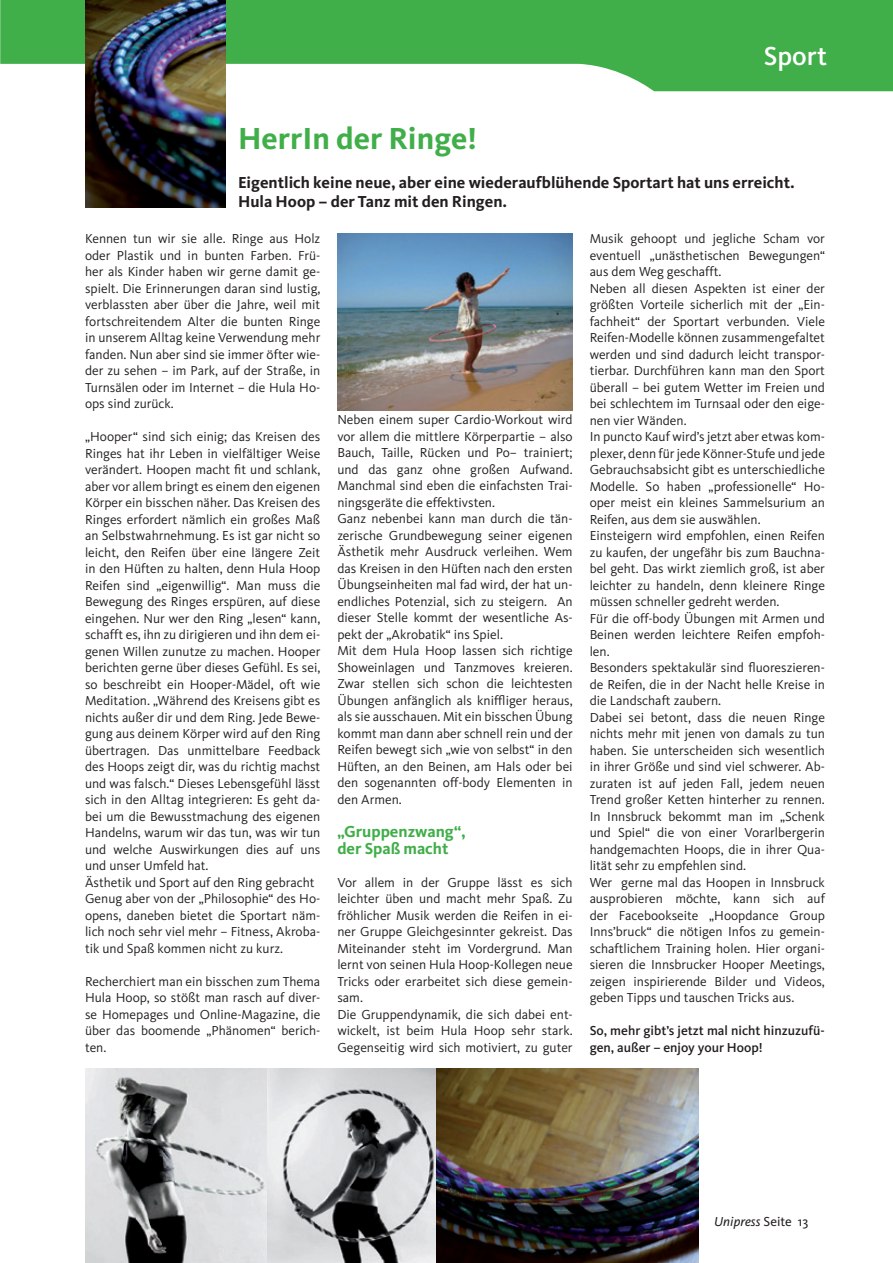
<style>
.page{position:relative;width:893px;height:1263px;background:#fff}
.page>*{position:absolute;margin:0;border:0;box-sizing:border-box;transform-origin:0 0}
.t1{font:700 31.5px "Kievit";color:#40ae49}
.t2{font:500 27px "Kievit";color:#fff}
.t3{font:700 16.5px/19.5px "Kievit";color:#231f20}
.t4{font:700 16.5px/16.5px "Kievit";color:#40ae49}
.t5{font:13.5px/16.5px "Kievit";color:#231f20}
.t6{font:500 13.5px/16.5px "Kievit";color:#231f20}
.t7{font:italic 13.5px "Kievit";color:#231f20}
.s1{font-style:normal}
</style>
<div class="page">
<svg style="left:0;top:0;width:893px;height:91px;fill:#40ae49"></svg>
<img style="left:85px;top:1068px;width:351px;height:195px">
<img style="left:436px;top:1068px;width:263px;height:195px">
<img style="left:85px;top:0;width:140px;height:207px">
<img style="left:337px;top:234px;width:236px;height:176px">
<h2 class="t2" style="left:764px;top:40px;width:65px">Sport</h2>
<h1 class="t1" style="left:238px;top:119px;width:240px">HerrIn der Ringe!</h1>
<p class="t3" style="left:238px;top:172px;width:558px">Eigentlich keine neue, aber eine wiederaufblühende Sportart hat uns erreicht.<br>Hula Hoop – der Tanz mit den Ringen.</p>
<p class="t5" style="left:85px;top:230px;width:237px;text-align:justify">Kennen tun wir sie alle. Ringe aus Holz oder Plastik und in bunten Farben. Frü&shy;her als Kinder haben wir gerne damit ge&shy;spielt. Die Erinnerungen daran sind lustig, verblassten aber über die Jahre, weil mit fortschreitendem Alter die bunten Ringe in unserem Alltag keine Verwendung mehr fanden. Nun aber sind sie immer öfter wie&shy;der zu sehen – im Park, auf der Straße, in Turnsälen oder im Internet – die Hula Ho&shy;ops sind zurück.</p>
<p class="t5" style="left:85px;top:428px;width:237px">„Hooper“ sind sich einig; das Kreisen des Ringes hat ihr Leben in vielfältiger Weise verändert. Hoopen macht fit und schlank, aber vor allem bringt es einem den eigenen Körper ein bisschen näher. Das Kreisen des Ringes erfordert nämlich ein großes Maß an Selbstwahrnehmung. Es ist gar nicht so leicht, den Reifen über eine längere Zeit in den Hüften zu halten, denn Hula Hoop Reifen sind „eigenwillig“. Man muss die Bewegung des Ringes erspüren, auf diese eingehen. Nur wer den Ring „lesen“ kann, schafft es, ihn zu dirigieren und ihn dem ei&shy;genen Willen zunutze zu machen. Hooper berichten gerne über dieses Gefühl. Es sei, so beschreibt ein Hooper-Mädel, oft wie Meditation. „Während des Kreisens gibt es nichts außer dir und dem Ring. Jede Bewe&shy;gung aus deinem Körper wird auf den Ring übertragen. Das unmittelbare Feedback des Hoops zeigt dir, was du richtig machst und was falsch.“ Dieses Lebensgefühl lässt sich in den Alltag integrieren: Es geht da&shy;bei um die Bewusstmachung des eigenen Handelns, warum wir das tun, was wir tun und welche Auswirkungen dies auf uns und unser Umfeld hat.<br>Ästhetik und Sport auf den Ring gebracht Genug aber von der „Philosophie“ des Ho&shy;opens, daneben bietet die Sportart näm&shy;lich noch sehr viel mehr – Fitness, Akroba&shy;tik und Spaß kommen nicht zu kurz.</p>
<p class="t5" style="left:85px;top:973px;width:237px;text-align:justify">Recherchiert man ein bisschen zum Thema Hula Hoop, so stößt man rasch auf diver&shy;se Homepages und Online-Magazine, die über das boomende „Phänomen“ berich&shy;ten.</p>
<p class="t5" style="left:590px;top:230px;width:237px">Musik gehoopt und jegliche Scham vor eventuell „unästhetischen Bewegungen“ aus dem Weg geschafft.<br>Neben all diesen Aspekten ist einer der größten Vorteile sicherlich mit der „Ein&shy;fachheit“ der Sportart verbunden. Viele Reifen-Modelle können zusammengefaltet werden und sind dadurch leicht transpor&shy;tierbar. Durchführen kann man den Sport überall – bei gutem Wetter im Freien und bei schlechtem im Turnsaal oder den eige&shy;nen vier Wänden.<br>In puncto Kauf wird’s jetzt aber etwas kom&shy;plexer, denn für jede Könner-Stufe und jede Gebrauchsabsicht gibt es unterschiedliche Modelle. So haben „professionelle“ Ho&shy;oper meist ein kleines Sammelsurium an Reifen, aus dem sie auswählen.<br>Einsteigern wird empfohlen, einen Reifen zu kaufen, der ungefähr bis zum Bauchna&shy;bel geht. Das wirkt ziemlich groß, ist aber leichter zu handeln, denn kleinere Ringe müssen schneller gedreht werden.<br>Für die off-body Übungen mit Armen und Beinen werden leichtere Reifen empfoh&shy;len.<br>Besonders spektakulär sind fluoreszieren&shy;de Reifen, die in der Nacht helle Kreise in die Landschaft zaubern.<br>Dabei sei betont, dass die neuen Ringe nichts mehr mit jenen von damals zu tun haben. Sie unterscheiden sich wesentlich in ihrer Größe und sind viel schwerer. Ab&shy;zuraten ist auf jeden Fall, jedem neuen Trend großer Ketten hinterher zu rennen.<br>In Innsbruck bekommt man im „Schenk und Spiel“ die von einer Vorarlbergerin handgemachten Hoops, die in ihrer Qua&shy;lität sehr zu empfehlen sind.<br>Wer gerne mal das Hoopen in Innsbruck ausprobieren möchte, kann sich auf der Facebookseite „Hoopdance Group Inns’bruck“ die nötigen Infos zu gemein&shy;schaftlichem Training holen. Hier organi&shy;sieren die Innsbrucker Hooper Meetings, zeigen inspirierende Bilder und Videos, geben Tipps und tauschen Tricks aus.</p>
<p class="t6" style="left:590px;top:1022px;width:237px">So, mehr gibt’s jetzt mal nicht hinzuzufü&shy;gen, außer – enjoy your Hoop!</p>
<p class="t5" style="left:337px;top:412px;width:237px">Neben einem super Cardio-Workout wird vor allem die mittlere Körperpartie – also Bauch, Taille, Rücken und Po– trainiert; und das ganz ohne großen Aufwand.<br>Manchmal sind eben die einfachsten Trai&shy;ningsgeräte die effektivsten.<br>Ganz nebenbei kann man durch die tän&shy;zerische Grundbewegung seiner eigenen Ästhetik mehr Ausdruck verleihen. Wem das Kreisen in den Hüften nach den ersten Übungseinheiten mal fad wird, der hat un&shy;endliches Potenzial, sich zu steigern. An dieser Stelle kommt der wesentliche As&shy;pekt der „Akrobatik“ ins Spiel.<br>Mit dem Hula Hoop lassen sich richtige Showeinlagen und Tanzmoves kreieren.<br>Zwar stellen sich schon die leichtesten Übungen anfänglich als kniffliger heraus, als sie ausschauen. Mit ein bisschen Übung kommt man dann aber schnell rein und der Reifen bewegt sich „wie von selbst“ in den Hüften, an den Beinen, am Hals oder bei den sogenannten off-body Elementen in den Armen.</p>
<p class="t4" style="left:337px;top:823px;width:130px">„Gruppenzwang“, der Spaß macht</p>
<p class="t5" style="left:337px;top:874px;width:237px">Vor allem in der Gruppe lässt es sich leichter üben und macht mehr Spaß. Zu fröhlicher Musik werden die Reifen in ei&shy;ner Gruppe Gleichgesinnter gekreist. Das Miteinander steht im Vordergrund. Man lernt von seinen Hula Hoop-Kollegen neue Tricks oder erarbeitet sich diese gemein&shy;sam.<br>Die Gruppendynamik, die sich dabei ent&shy;wickelt, ist beim Hula Hoop sehr stark.<br>Gegenseitig wird sich motiviert, zu guter</p>
<p class="t7" style="left:714px;top:1213px;width:95px">Unipress <span class="s1">Seite 13</span></p>
</div>
